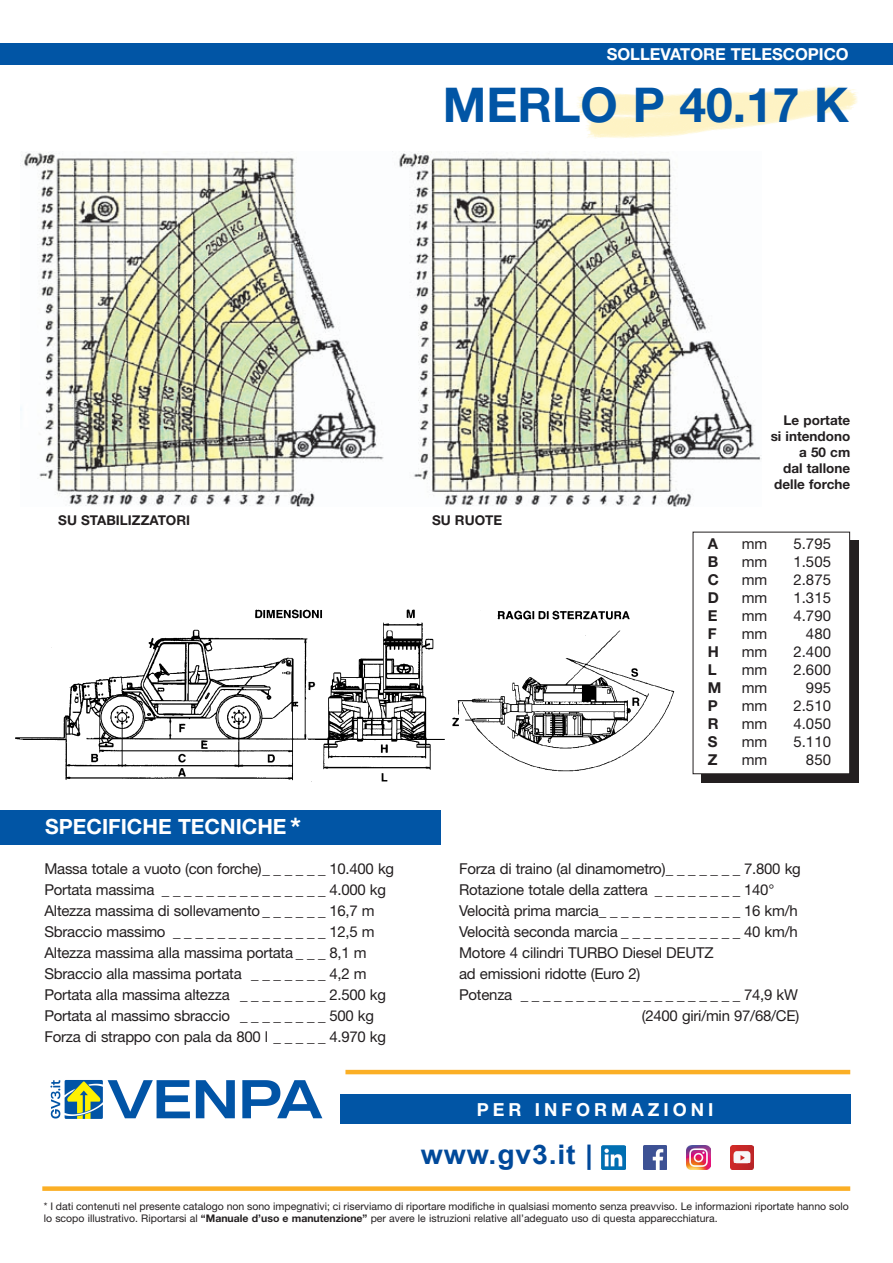
<style>
.page{position:relative;width:893px;height:1263px;background:#fff}
.page>*{position:absolute;margin:0;border:0;box-sizing:border-box;transform-origin:0 0}
.t1{font:700 48px "Helvetica Neue";color:#0155a5}
.t2{font:700 27px "Arial";letter-spacing:.03em;color:#00499a;scale:1.05 1}
.t3{font:700 27px "Helvetica Neue";color:#fff}
.t4{font:700 21px "Helvetica Neue";color:#fff}
.t5{font:700 18px "Helvetica Neue";letter-spacing:.22em;color:#fff}
.t6{font:700 16.5px "Helvetica Neue";color:#fff}
.t7{font:15px/21px "Helvetica Neue";letter-spacing:-.015em;color:#231f20}
.t8{font:700 15px "Helvetica Neue";color:#231f20}
.t9{font:700 13.5px/16.2px "Helvetica Neue";color:#231f20;text-align:right}
.t10{font:10.5px/12.6px "Helvetica Neue";color:#231f20}
.s1{font-weight:700}
</style>
<div class="page">
<img style="left:21px;top:151px;width:741px;height:355px">
<img style="left:15px;top:609px;width:660px;height:173px">
<div style="left:0;top:810px;width:440px;height:34px;background:#0155a5"></div>
<div style="left:340px;top:1094px;width:510px;height:30px;background:#0155a5"></div>
<div style="left:0;top:44px;width:893px;height:21px;background:#0155a5"></div>
<div style="left:42px;top:1186px;width:808px;height:5px;background:#fbaf25"></div>
<hr style="left:345px;top:1070px;width:505px;height:4px;background:#fbaf25">
<img style="left:577px;top:86px;width:280px;height:53px">
<div style="left:701px;top:540px;width:157px;height:243px;background:#231f20"></div>
<div style="left:693px;top:532px;width:157px;height:242px;background:#fff"></div>
<div style="left:693px;top:532px;width:157px;height:242px;border:1px solid #231f20"></div>
<img style="left:50px;top:1080px;width:273px;height:39px">
<img style="left:602px;top:1146px;width:23px;height:23px">
<img style="left:643px;top:1146px;width:23px;height:23px">
<img style="left:687px;top:1146px;width:23px;height:23px">
<img style="left:730px;top:1146px;width:24px;height:23px">
<p class="t6" style="left:607px;top:48px;width:244px">SOLLEVATORE TELESCOPICO</p>
<h1 class="t1" style="left:443px;top:88px;width:407px">MERLO P 40.17 K</h1>
<p class="t9" style="left:58px;top:514px;width:133px">SU STABILIZZATORI</p>
<p class="t9" style="left:432px;top:514px;width:72px">SU RUOTE</p>
<p class="t9" style="left:771px;top:413px;width:81px">Le portate si intendono a 50 cm<br>dal tallone delle forche</p>
<p class="t8" style="left:708px;top:538px;width:12px">A</p>
<p class="t7" style="left:742px;top:534px;width:27px">mm</p>
<p class="t7" style="left:793px;top:534px;width:39px">5.795</p>
<p class="t8" style="left:708px;top:556px;width:12px">B</p>
<p class="t7" style="left:742px;top:552px;width:27px">mm</p>
<p class="t7" style="left:793px;top:552px;width:39px">1.505</p>
<p class="t8" style="left:708px;top:574px;width:13px">C</p>
<p class="t7" style="left:742px;top:570px;width:27px">mm</p>
<p class="t7" style="left:793px;top:570px;width:39px">2.875</p>
<p class="t8" style="left:708px;top:592px;width:13px">D</p>
<p class="t7" style="left:742px;top:588px;width:27px">mm</p>
<p class="t7" style="left:793px;top:588px;width:39px">1.315</p>
<p class="t8" style="left:708px;top:610px;width:11px">E</p>
<p class="t7" style="left:742px;top:606px;width:27px">mm</p>
<p class="t7" style="left:793px;top:606px;width:39px">4.790</p>
<p class="t8" style="left:708px;top:628px;width:10px">F</p>
<p class="t7" style="left:742px;top:624px;width:27px">mm</p>
<p class="t7" style="left:806px;top:624px;width:27px">480</p>
<p class="t8" style="left:708px;top:646px;width:13px">H</p>
<p class="t7" style="left:742px;top:642px;width:27px">mm</p>
<p class="t7" style="left:793px;top:642px;width:39px">2.400</p>
<p class="t8" style="left:708px;top:664px;width:10px">L</p>
<p class="t7" style="left:742px;top:660px;width:27px">mm</p>
<p class="t7" style="left:793px;top:660px;width:39px">2.600</p>
<p class="t8" style="left:708px;top:682px;width:15px">M</p>
<p class="t7" style="left:742px;top:678px;width:27px">mm</p>
<p class="t7" style="left:806px;top:678px;width:27px">995</p>
<p class="t8" style="left:708px;top:700px;width:12px">P</p>
<p class="t7" style="left:742px;top:696px;width:27px">mm</p>
<p class="t7" style="left:793px;top:696px;width:39px">2.510</p>
<p class="t8" style="left:708px;top:718px;width:12px">R</p>
<p class="t7" style="left:742px;top:714px;width:27px">mm</p>
<p class="t7" style="left:793px;top:714px;width:39px">4.050</p>
<p class="t8" style="left:708px;top:736px;width:11px">S</p>
<p class="t7" style="left:742px;top:732px;width:27px">mm</p>
<p class="t7" style="left:793px;top:732px;width:39px">5.110</p>
<p class="t8" style="left:708px;top:754px;width:11px">Z</p>
<p class="t7" style="left:742px;top:750px;width:27px">mm</p>
<p class="t7" style="left:806px;top:750px;width:27px">850</p>
<h2 class="t3" style="left:290px;top:817px;width:12px">*</h2>
<p class="t7" style="left:44px;top:859px;width:351px">Massa totale a vuoto (con forche)_ _ _ _ _ _ 10.400 kg Portata massima _ _ _ _ _ _ _ _ _ _ _ _ _ _ _ 4.000 kg Altezza massima di sollevamento _ _ _ _ _ _ 16,7 m Sbraccio massimo _ _ _ _ _ _ _ _ _ _ _ _ _ _ 12,5 m Altezza massima alla massima portata _ _ _ 8,1 m Sbraccio alla massima portata _ _ _ _ _ _ _ 4,2 m Portata alla massima altezza _ _ _ _ _ _ _ _ 2.500 kg Portata al massimo sbraccio _ _ _ _ _ _ _ _ 500 kg Forza di strappo con pala da 800 l _ _ _ _ _ 4.970 kg</p>
<p class="t7" style="left:459px;top:859px;width:343px">Forza di traino (al dinamometro)_ _ _ _ _ _ _ 7.800 kg</p>
<h3 class="t4" style="left:45px;top:819px;width:243px">SPECIFICHE TECNICHE</h3>
<p class="t7" style="left:459px;top:880px;width:317px">Rotazione totale della zattera _ _ _ _ _ _ _ _ 140°</p>
<p class="t7" style="left:459px;top:901px;width:340px">Velocità prima marcia_ _ _ _ _ _ _ _ _ _ _ _ _ 16 km/h</p>
<p class="t7" style="left:459px;top:922px;width:340px">Velocità seconda marcia _ _ _ _ _ _ _ _ _ _ _ 40 km/h</p>
<p class="t7" style="left:459px;top:943px;width:256px">Motore 4 cilindri TURBO Diesel DEUTZ</p>
<p class="t7" style="left:459px;top:964px;width:183px">ad emissioni ridotte (Euro 2)</p>
<p class="t7" style="left:459px;top:985px;width:340px">Potenza _ _ _ _ _ _ _ _ _ _ _ _ _ _ _ _ _ _ _ _ 74,9 kW</p>
<p class="t7" style="left:642px;top:1006px;width:159px">(2400 giri/min 97/68/CE)</p>
<p class="t5" style="left:477px;top:1103px;width:238px">PER INFORMAZIONI</p>
<h2 class="t2" style="left:421px;top:1135px;width:166px">www.gv3.it |</h2>
<p class="t10" style="left:44px;top:1200px;width:806px">* I dati contenuti nel presente catalogo non sono impegnativi; ci riserviamo di riportare modifiche in qualsiasi momento senza preavviso. Le informazioni riportate hanno solo lo scopo illustrativo. Riportarsi al <span class="s1">“Manuale d’uso e manutenzione”</span> per avere le istruzioni relative all’adeguato uso di questa apparecchiatura.</p>
</div>
